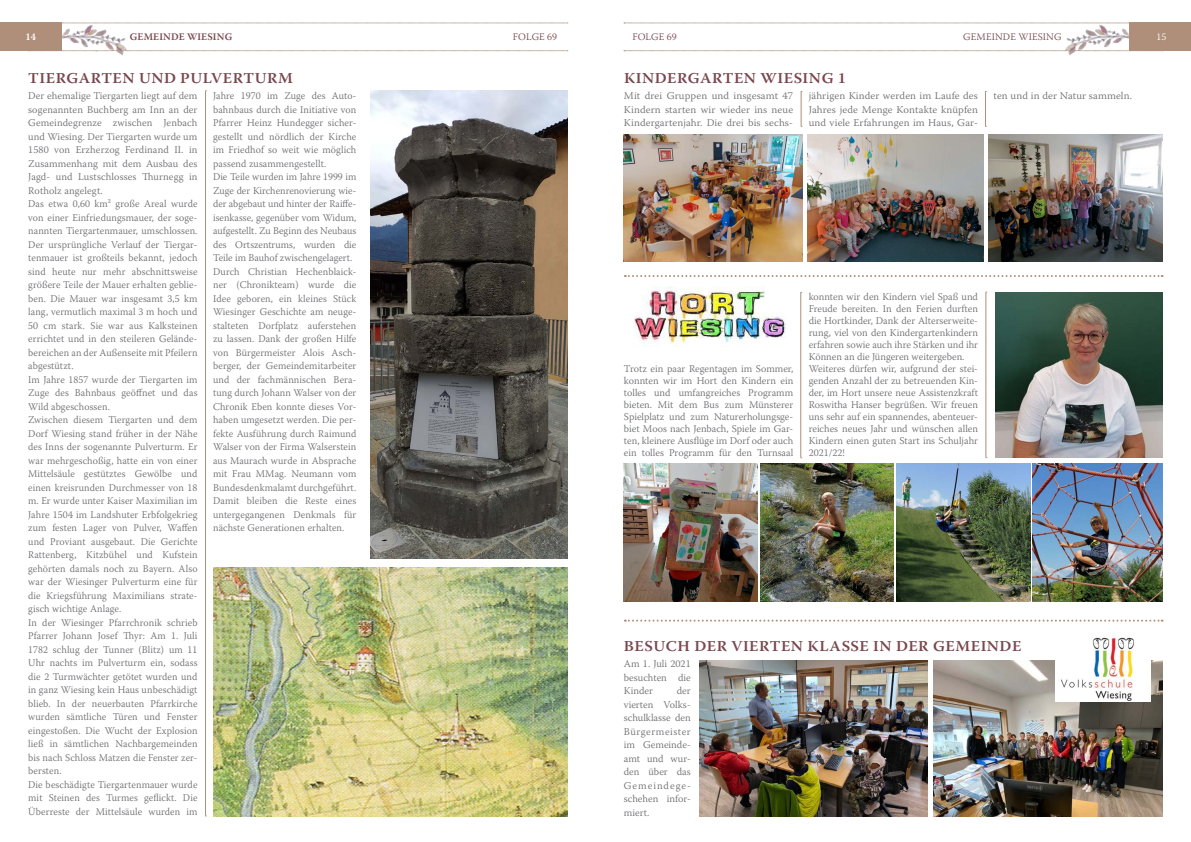
<style>
.page{position:relative;width:1191px;height:842px;background:#fff}
.page>*{position:absolute;margin:0;border:0;box-sizing:border-box;transform-origin:0 0}
.t1{font:600 15px "Warnock Pro";letter-spacing:.035em;color:#79474d;scale:1.05 1}
.t2{font:300 10.3px/13.5px "Warnock Pro";letter-spacing:.01em;color:#6c6d70}
.t3{font:300 10.3px/13.5px "Warnock Pro";letter-spacing:.01em;color:#6c6d70;text-align:justify;scale:1.04 1}
.t4{font:300 10px "Warnock Pro";letter-spacing:.01em;color:#79474d}
.t5{font:600 10px "Warnock Pro";letter-spacing:.015em;color:#79474d}
.t6{font:600 10px "Warnock Pro";color:#fff}
.t7{font:300 10px "Warnock Pro";color:#fff}
</style>
<div class="page">
<svg style="left:137px;top:50px;width:431px;height:1px"></svg>
<svg style="left:137px;top:23px;width:431px;height:1px"></svg>
<svg style="left:624px;top:50px;width:429px;height:1px"></svg>
<svg style="left:624px;top:23px;width:429px;height:1px"></svg>
<img style="left:40px;top:22px;width:97px;height:34px">
<div style="left:0;top:23px;width:62px;height:28px;background:#af8f79"></div>
<img style="left:1053px;top:22px;width:97px;height:34px">
<div style="left:1129px;top:23px;width:62px;height:28px;background:#af8f79"></div>
<img style="left:370px;top:91px;width:197px;height:467px">
<svg style="left:205px;top:91px;width:1px;height:726px"></svg>
<img style="left:213px;top:568px;width:354px;height:248px">
<img style="left:934px;top:660px;width:228px;height:156px">
<img style="left:699px;top:660px;width:229px;height:156px">
<svg style="left:625px;top:620px;width:537px;height:2px"></svg>
<svg style="left:625px;top:275px;width:537px;height:2px"></svg>
<img style="left:1055px;top:637px;width:95px;height:64px">
<img style="left:624px;top:134px;width:178px;height:127px">
<img style="left:989px;top:134px;width:173px;height:127px">
<img style="left:807px;top:134px;width:176px;height:127px">
<svg style="left:801px;top:91px;width:1px;height:36px"></svg>
<svg style="left:985px;top:91px;width:1px;height:36px"></svg>
<svg style="left:800px;top:292px;width:2px;height:167px"></svg>
<svg style="left:985px;top:292px;width:2px;height:166px"></svg>
<img style="left:995px;top:292px;width:167px;height:166px">
<img style="left:1032px;top:463px;width:130px;height:139px">
<img style="left:896px;top:463px;width:134px;height:139px">
<img style="left:760px;top:463px;width:133px;height:139px">
<img style="left:624px;top:463px;width:134px;height:139px">
<img style="left:634px;top:286px;width:152px;height:60px">
<p class="t6" style="left:25px;top:31px;width:12px">14</p>
<p class="t5" style="left:130px;top:31px;width:104px">GEMEINDE WIESING</p>
<p class="t4" style="left:513px;top:31px;width:46px">FOLGE 69</p>
<p class="t4" style="left:632px;top:31px;width:46px">FOLGE 69</p>
<p class="t4" style="left:963px;top:31px;width:100px">GEMEINDE WIESING</p>
<p class="t7" style="left:1156px;top:31px;width:11px">15</p>
<h1 class="t1" style="left:28px;top:69px;width:254px">TIERGARTEN UND PULVERTURM</h1>
<p class="t2" style="left:28px;top:89px;width:171px">Der ehemalige Tiergarten liegt auf dem sogenannten Buchberg am Inn an der Gemeindegrenze zwischen Jenbach und Wiesing. Der Tiergarten wurde um 1580 von Erzherzog Ferdinand II. in Zusammenhang mit dem Ausbau des Jagd- und Lustschlosses Thurnegg in Rotholz angelegt.<br>Das etwa 0,60 km² große Areal wurde von einer Einfriedungsmauer, der soge&shy;nannten Tiergartenmauer, umschlossen.<br>Der ursprüngliche Verlauf der Tiergar&shy;tenmauer ist großteils bekannt, jedoch sind heute nur mehr abschnittsweise größere Teile der Mauer erhalten geblie&shy;ben. Die Mauer war insgesamt 3,5 km lang, vermutlich maximal 3 m hoch und 50 cm stark. Sie war aus Kalksteinen errichtet und in den steileren Gelände&shy;bereichen an der Außenseite mit Pfeilern abgestützt.<br>Im Jahre 1857 wurde der Tiergarten im Zuge des Bahnbaus geöffnet und das Wild abgeschossen.<br>Zwischen diesem Tiergarten und dem Dorf Wiesing stand früher in der Nähe des Inns der sogenannte Pulverturm. Er war mehrgeschoßig, hatte ein von einer Mittelsäule gestütztes Gewölbe und einen kreisrunden Durchmesser von 18 m. Er wurde unter Kaiser Maximilian im Jahre 1504 im Landshuter Erbfolgekrieg zum festen Lager von Pulver, Waffen und Proviant ausgebaut. Die Gerichte Rattenberg, Kitzbühel und Kufstein gehörten damals noch zu Bayern. Also war der Wiesinger Pulverturm eine für die Kriegsführung Maximilians strate&shy;gisch wichtige Anlage.<br>In der Wiesinger Pfarrchronik schrieb Pfarrer Johann Josef Thyr: Am 1. Juli 1782 schlug der Tunner (Blitz) um 11<br>Uhr nachts im Pulverturm ein, sodass die 2 Turmwächter getötet wurden und in ganz Wiesing kein Haus unbeschädigt blieb. In der neuerbauten Pfarrkirche wurden sämtliche Türen und Fenster eingestoßen. Die Wucht der Explosion ließ in sämtlichen Nachbargemeinden bis nach Schloss Matzen die Fenster zer&shy;bersten.<br>Die beschädigte Tiergartenmauer wurde mit Steinen des Turmes geflickt. Die Überreste der Mittelsäule wurden im</p>
<p class="t2" style="left:213px;top:89px;width:145px">Jahre 1970 im Zuge des Auto&shy;bahnbaus durch die Initiative von<br>Pfarrer Heinz Hundegger sicher&shy;gestellt und nördlich der Kirche im Friedhof so weit wie möglich passend zusammengestellt.<br>Die Teile wurden im Jahre 1999 im<br>Zuge der Kirchenrenovierung wie&shy;der abgebaut und hinter der Raiffe&shy;isenkasse, gegenüber vom Widum, aufgestellt. Zu Beginn des Neubaus des Ortszentrums, wurden die<br>Teile im Bauhof zwischengelagert.<br>Durch Christian Hechenblaick&shy;ner (Chronikteam) wurde die<br>Idee geboren, ein kleines Stück<br>Wiesinger Geschichte am neuge&shy;stalteten Dorfplatz auferstehen zu lassen. Dank der großen Hilfe von Bürgermeister Alois Asch&shy;berger, der Gemeindemitarbeiter und der fachmännischen Bera&shy;tung durch Johann Walser von der<br>Chronik Eben konnte dieses Vor&shy;haben umgesetzt werden. Die per&shy;fekte Ausführung durch Raimund<br>Walser von der Firma Walserstein aus Maurach wurde in Absprache mit Frau MMag. Neumann vom<br>Bundesdenkmalamt durchgeführt.<br>Damit bleiben die Reste eines untergegangenen Denkmals für nächste Generationen erhalten.</p>
<h1 class="t1" style="left:624px;top:69px;width:213px">KINDERGARTEN WIESING 1</h1>
<p class="t3" style="left:624px;top:89px;width:164px">Mit drei Gruppen und insgesamt 47<br>Kindern starten wir wieder ins neue Kindergartenjahr. Die drei bis sechs-</p>
<p class="t3" style="left:808px;top:89px;width:164px">jährigen Kinder werden im Laufe des Jahres jede Menge Kontakte knüpfen und viele Erfahrungen im Haus, Gar-</p>
<p class="t3" style="left:993px;top:89px;width:135px">ten und in der Natur sammeln.</p>
<p class="t2" style="left:808px;top:290px;width:171px;line-height:12px">konnten wir den Kindern viel Spaß und Freude bereiten. In den Ferien durften die Hortkinder, Dank der Alterserweite&shy;rung, viel von den Kindergartenkindern erfahren sowie auch ihre Stärken und ihr Können an die Jüngeren weitergeben.<br>Weiteres dürfen wir, aufgrund der stei&shy;genden Anzahl der zu betreuenden Kin&shy;der, im Hort unsere neue Assistenzkraft Roswitha Hanser begrüßen. Wir freuen uns sehr auf ein spannendes, abenteuer&shy;reiches neues Jahr und wünschen allen Kindern einen guten Start ins Schuljahr 2021/22!</p>
<p class="t2" style="left:624px;top:362px;width:171px;line-height:12px;text-align:justify">Trotz ein paar Regentagen im Sommer, konnten wir im Hort den Kindern ein tolles und umfangreiches Programm bieten. Mit dem Bus zum Münsterer Spielplatz und zum Naturerholungsge&shy;biet Moos nach Jenbach, Spiele im Gar&shy;ten, kleinere Ausflüge im Dorf oder auch ein tolles Programm für den Turnsaal</p>
<h1 class="t1" style="left:624px;top:637px;width:380px">BESUCH DER VIERTEN KLASSE IN DER GEMEINDE</h1>
<p class="t2" style="left:624px;top:657px;width:68px;text-align:justify">Am 1. Juli 2021 besuchten die Kinder</p>
<p class="t2" style="left:624px;top:684px;width:68px;text-align:justify;text-indent:53px">der vierten Volks&shy;schulklasse den Bürgermeister im Gemeinde&shy;amt und wur&shy;den über das Gemeindege&shy;schehen infor&shy;miert.</p>
</div>
